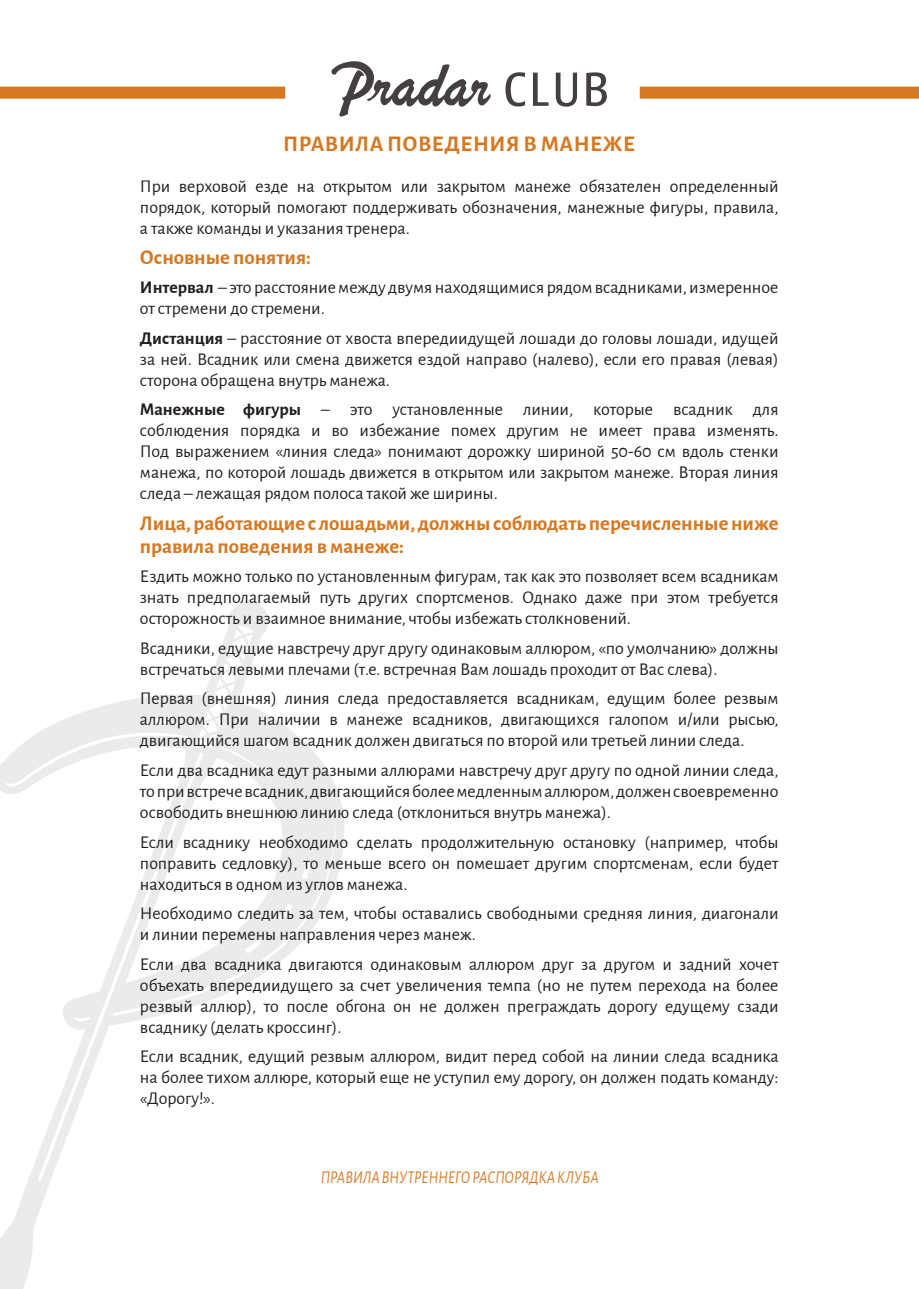
<style>
.page{position:relative;width:919px;height:1289px;background:#fff}
.page>*{position:absolute;margin:0;border:0;box-sizing:border-box;transform-origin:0 0}
.Заголовок{font:700 22.5px "Alegreya Sans";letter-spacing:.02em;color:#d67821}
.Подзаголовок{font:700 21px/22.5px "Alegreya Sans";color:#d67821}
.Основной{font:18px/21px "Alegreya Sans";color:#231f20;text-align:justify}
.Подзаголовок-2{font:italic 18px "Alegreya Sans";color:#d67821;scale:.81 1}
.s1{font-weight:700}
</style>
<div class="page">
<div style="left:639px;top:87px;width:279px;height:12px;background:#d67821"></div>
<div style="left:0;top:87px;width:285px;height:12px;background:#d67821"></div>
<svg style="left:331px;top:61px;width:159px;height:56px"></svg>
<svg style="left:505px;top:72px;width:20px;height:34px"></svg>
<svg style="left:533px;top:73px;width:15px;height:33px"></svg>
<svg style="left:555px;top:73px;width:22px;height:34px"></svg>
<svg style="left:586px;top:72px;width:21px;height:34px"></svg>
<svg style="left:0;top:601px;width:344px;height:687px"></svg>
<p class="Заголовок" style="left:283px;top:127px;width:353px">ПРАВИЛА ПОВЕДЕНИЯ В МАНЕЖЕ</p>
<p class="Основной" style="left:140px;top:175px;width:640px">При верховой езде на открытом или закрытом манеже обязателен определенный порядок, который помогают поддерживать обозначения, манежные фигуры, правила, а также команды и указания тренера.</p>
<p class="Подзаголовок" style="left:140px;top:244px;width:173px">Основные понятия:</p>
<p class="Основной" style="left:140px;top:276px;width:640px"><span class="s1">Интервал</span> – это расстояние между двумя находящимися рядом всадниками, измеренное от стремени до стремени.</p>
<p class="Основной" style="left:140px;top:326px;width:640px"><span class="s1">Дистанция</span> – расстояние от хвоста впередиидущей лошади до головы лошади, идущей за ней. Всадник или смена движется ездой направо (налево), если его правая (левая) сторона обращена внутрь манежа.</p>
<p class="Основной" style="left:140px;top:398px;width:640px"><span class="s1">Манежные фигуры</span> – это установленные линии, которые всадник для соблюдения порядка и во избежание помех другим не имеет права изменять.<br>Под выражением «линия следа» понимают дорожку шириной 50-60 см вдоль стенки манежа, по которой лошадь движется в открытом или закрытом манеже. Вторая линия следа – лежащая рядом полоса такой же ширины.</p>
<p class="Подзаголовок" style="left:140px;top:511px;width:640px">Лица, работающие с лошадьми, должны соблюдать перечисленные ниже правила поведения в манеже:</p>
<p class="Основной" style="left:140px;top:565px;width:640px">Ездить можно только по установленным фигурам, так как это позволяет всем всадникам знать предполагаемый путь других спортсменов. Однако даже при этом требуется осторожность и взаимное внимание, чтобы избежать столкновений.</p>
<p class="Основной" style="left:140px;top:636px;width:640px">Всадники, едущие навстречу друг другу одинаковым аллюром, «по умолчанию» должны встречаться левыми плечами (т.е. встречная Вам лошадь проходит от Вас слева).</p>
<p class="Основной" style="left:140px;top:687px;width:640px">Первая (внешняя) линия следа предоставляется всадникам, едущим более резвым аллюром. При наличии в манеже всадников, двигающихся галопом и/или рысью, двигающийся шагом всадник должен двигаться по второй или третьей линии следа.</p>
<p class="Основной" style="left:140px;top:758px;width:640px">Если два всадника едут разными аллюрами навстречу друг другу по одной линии следа, то при встрече всадник, двигающийся более медленным аллюром, должен своевременно освободить внешнюю линию следа (отклониться внутрь манежа).</p>
<p class="Основной" style="left:140px;top:830px;width:640px">Если всаднику необходимо сделать продолжительную остановку (например, чтобы поправить седловку), то меньше всего он помешает другим спортсменам, если будет находиться в одном из углов манежа.</p>
<p class="Основной" style="left:140px;top:901px;width:640px">Необходимо следить за тем, чтобы оставались свободными средняя линия, диагонали и линии перемены направления через манеж.</p>
<p class="Основной" style="left:140px;top:952px;width:640px">Если два всадника двигаются одинаковым аллюром друг за другом и задний хочет объехать впередиидущего за счет увеличения темпа (но не путем перехода на более резвый аллюр), то после обгона он не должен преграждать дорогу едущему сзади всаднику (делать кроссинг).</p>
<p class="Основной" style="left:140px;top:1044px;width:640px">Если всадник, едущий резвым аллюром, видит перед собой на линии следа всадника на более тихом аллюре, который еще не уступил ему дорогу, он должен подать команду: «Дорогу!».</p>
<p class="Подзаголовок-2" style="left:321px;top:1164px;width:345px">ПРАВИЛА ВНУТРЕННЕГО РАСПОРЯДКА КЛУБА</p>
</div>
